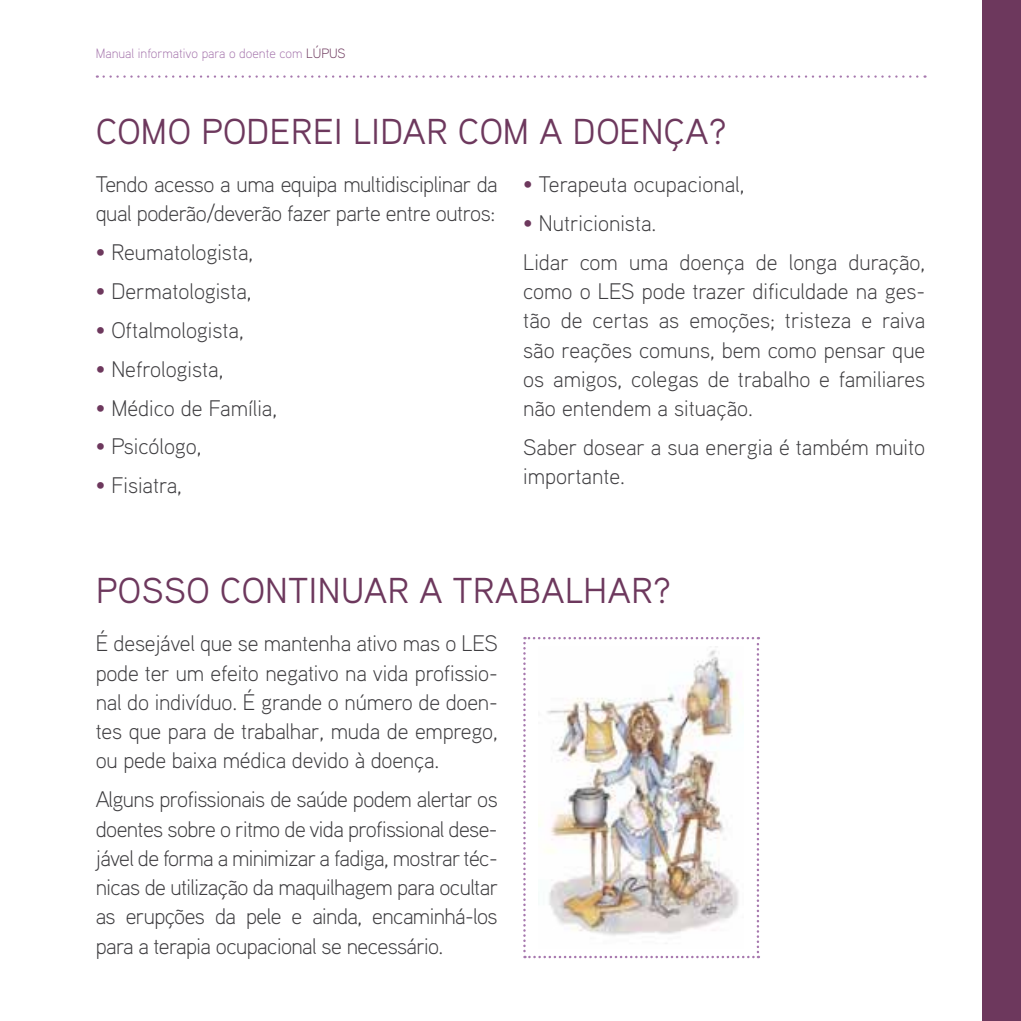
<style>
.page{position:relative;width:1021px;height:1021px;background:#fff}
.page>*{position:absolute;margin:0;border:0;box-sizing:border-box;transform-origin:0 0}
.t1{font:36px "Aaux Pro";color:#6d385d}
.t2{font:300 22.5px/29.2px "Aaux Pro";color:#3e3d40;text-align:justify}
.t3{font:300 22.5px/29.2px "Aaux Pro";letter-spacing:-.02em;color:#3e3d40}
.t4{font:300 13.5px "Aaux Pro";color:#a778ae}
.s1{color:#6d385d}
</style>
<div class="page">
<svg style="left:104px;top:75px;width:821px;height:3px"></svg>
<div style="left:982px;top:0;width:38px;height:1020px;background:#6d385d"></div>
<img style="left:523px;top:637px;width:236px;height:321px">
<p class="t4" style="left:96px;top:45px;width:251px">Manual informativo para o doente com <span class="s1">LÚPUS</span></p>
<h1 class="t1" style="left:96px;top:108px;width:632px">COMO PODEREI LI DAR COM A DOENÇA?</h1>
<p class="t3" style="left:96px;top:169px;width:403px">Tendo acesso a uma equipa multidisciplinar da qual poderão/deverão fazer parte entre outros:</p>
<p class="t2" style="left:96px;top:237px;width:159px"><span class="s1">•</span> Reumatologista,</p>
<p class="t2" style="left:96px;top:276px;width:157px"><span class="s1">•</span> Dermatologista,</p>
<p class="t2" style="left:96px;top:315px;width:149px"><span class="s1">•</span> Oftalmologista,</p>
<p class="t2" style="left:96px;top:353px;width:129px"><span class="s1">•</span> Nefrologista,</p>
<p class="t2" style="left:96px;top:392px;width:183px"><span class="s1">•</span> Médico de Família,</p>
<p class="t2" style="left:96px;top:431px;width:107px"><span class="s1">•</span> Psicólogo,</p>
<p class="t2" style="left:96px;top:470px;width:88px"><span class="s1">•</span> Fisiatra,</p>
<p class="t2" style="left:523px;top:169px;width:223px"><span class="s1">•</span> Terapeuta ocupacional,</p>
<p class="t2" style="left:523px;top:203px;width:403px;line-height:38.7px"><span class="s1">•</span> Nutricionista.<br>Lidar com uma doença de longa duração,</p>
<p class="t2" style="left:523px;top:276px;width:403px">como o LES pode trazer dificuldade na ges&shy;tão de certas as emoções; tristeza e raiva são reações comuns, bem como pensar que os amigos, colegas de trabalho e familiares não entendem a situação.</p>
<p class="t2" style="left:523px;top:432px;width:403px">Saber dosear a sua energia é também muito importante.</p>
<h1 class="t1" style="left:96px;top:567px;width:576px">POSSO CONTIN UAR A TRABALHAR?</h1>
<p class="t2" style="left:96px;top:628px;width:403px">É desejável que se mantenha ativo mas o LES pode ter um efeito negativo na vida profissio&shy;nal do indivíduo. É grande o número de doen&shy;tes que para de trabalhar, muda de emprego, ou pede baixa médica devido à doença.</p>
<p class="t2" style="left:96px;top:784px;width:404px">Alguns profissionais de saúde podem alertar os doentes sobre o ritmo de vida profissional dese&shy;jável de forma a minimizar a fadiga, mostrar téc&shy;nicas de utilização da maquilhagem para ocultar as erupções da pele e ainda, encaminhá-los para a terapia ocupacional se necessário.</p>
</div>
